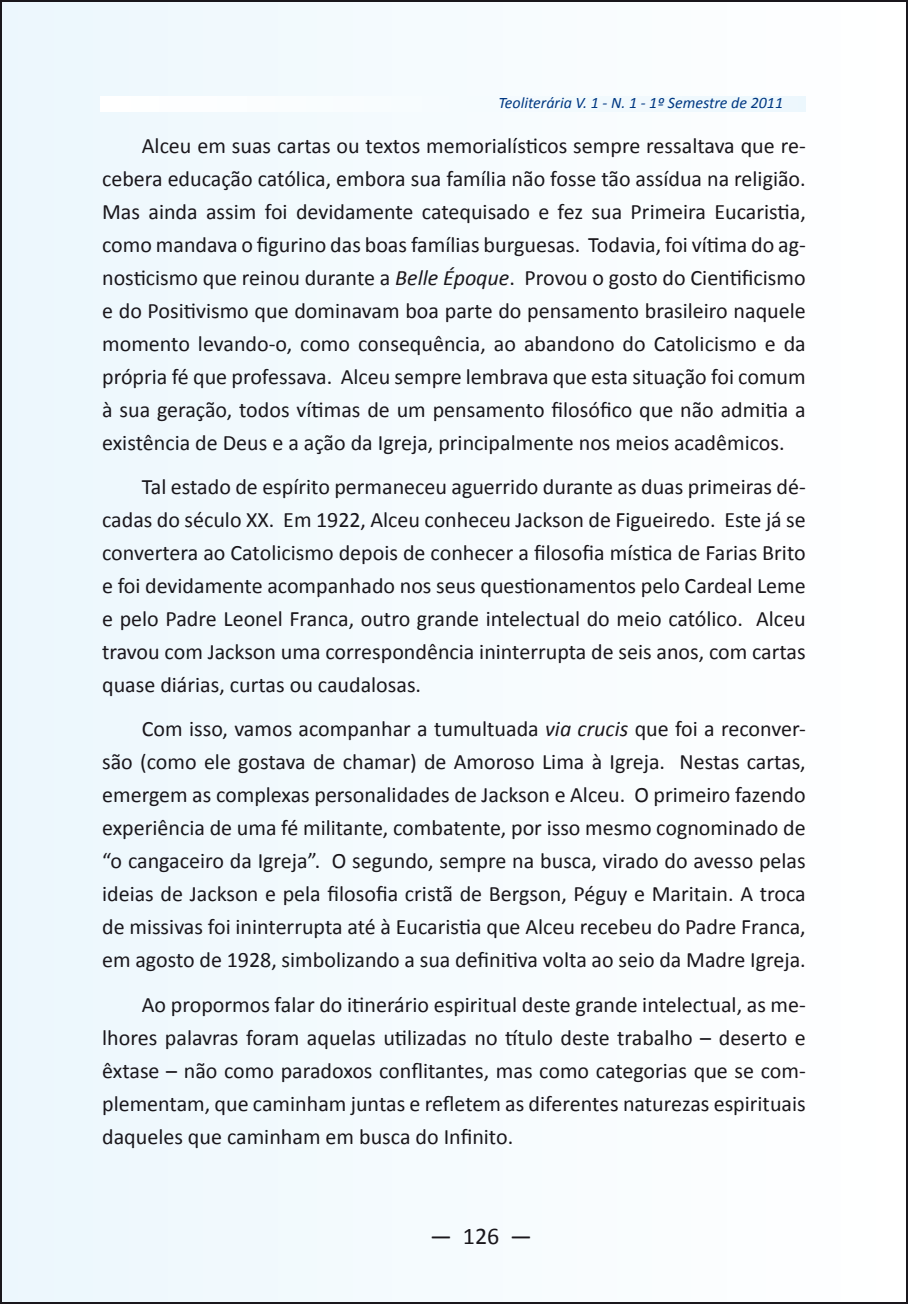
<style>
.page{position:relative;width:908px;height:1304px;background:#fff}
.page>*{position:absolute;margin:0;border:0;box-sizing:border-box;transform-origin:0 0}
.t1{font:24px "Calibri";color:#1a171c}
.t2{font:22px/33px "Calibri";color:#1a171c;text-align:justify}
.t3{font:italic 16px "Calibri";color:#003882}
.s1{font-style:italic}
</style>
<div class="page">
<div style="left:1px;top:1px;width:905px;height:1302px;background:#f5fbfe"></div>
<p class="t3" style="left:498px;top:93px;width:286px">Teoliterária V. 1 - N. 1 - 1º Semestre de 2011</p>
<p class="t2" style="left:102px;top:128px;width:704px;text-indent:40px">Alceu em suas cartas ou textos memorialísticos sempre ressaltava que re&shy;cebera educação católica, embora sua família não fosse tão assídua na religião.<br>Mas ainda assim foi devidamente catequisado e fez sua Primeira Eucaristia, como mandava o figurino das boas famílias burguesas. Todavia, foi vítima do ag&shy;nosticismo que reinou durante a <span class="s1">Belle Époque</span>. Provou o gosto do Cientificismo e do Positivismo que dominavam boa parte do pensamento brasileiro naquele momento levando-o, como consequência, ao abandono do Catolicismo e da própria fé que professava. Alceu sempre lembrava que esta situação foi comum à sua geração, todos vítimas de um pensamento filosófico que não admitia a existência de Deus e a ação da Igreja, principalmente nos meios acadêmicos.</p>
<p class="t2" style="left:102px;top:469px;width:704px;text-indent:40px">Tal estado de espírito permaneceu aguerrido durante as duas primeiras dé&shy;cadas do século XX. Em 1922, Alceu conheceu Jackson de Figueiredo. Este já se convertera ao Catolicismo depois de conhecer a filosofia mística de Farias Brito e foi devidamente acompanhado nos seus questionamentos pelo Cardeal Leme e pelo Padre Leonel Franca, outro grande intelectual do meio católico. Alceu travou com Jackson uma correspondência ininterrupta de seis anos, com cartas quase diárias, curtas ou caudalosas.</p>
<p class="t2" style="left:102px;top:711px;width:704px;text-indent:40px">Com isso, vamos acompanhar a tumultuada <span class="s1">via crucis</span> que foi a reconver&shy;são (como ele gostava de chamar) de Amoroso Lima à Igreja. Nestas cartas, emergem as complexas personalidades de Jackson e Alceu. O primeiro fazendo experiência de uma fé militante, combatente, por isso mesmo cognominado de “o cangaceiro da Igreja”. O segundo, sempre na busca, virado do avesso pelas ideias de Jackson e pela filosofia cristã de Bergson, Péguy e Maritain. A troca de missivas foi ininterrupta até à Eucaristia que Alceu recebeu do Padre Franca, em agosto de 1928, simbolizando a sua definitiva volta ao seio da Madre Igreja.</p>
<p class="t2" style="left:102px;top:987px;width:704px;text-indent:40px">Ao propormos falar do itinerário espiritual deste grande intelectual, as me&shy;lhores palavras foram aquelas utilizadas no título deste trabalho – deserto e êxtase – não como paradoxos conflitantes, mas como categorias que se com&shy;plementam, que caminham juntas e refletem as diferentes naturezas espirituais daqueles que caminham em busca do Infinito.</p>
<p class="t1" style="left:430px;top:1221px;width:103px">— 126 —</p>
</div>
